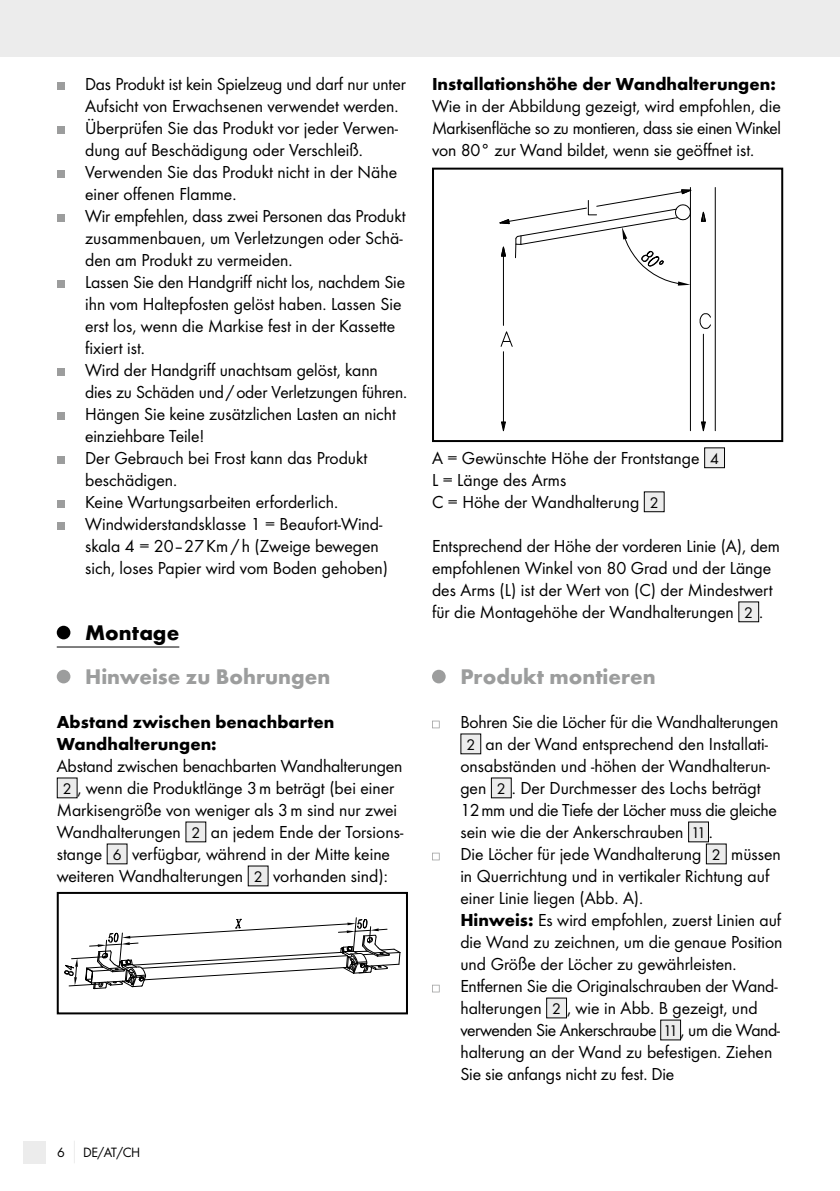
<style>
.page{position:relative;width:840px;height:1191px;background:#fff}
.page>*{position:absolute;margin:0;border:0;box-sizing:border-box;transform-origin:0 0}
.t1{font:700 22px "Futura";color:#9c9d9d}
.t2{font:700 22px "Futura";color:#000}
.t3{font:18px/22px "Futura Boo";color:#000}
.t4{font:700 18px/22px "Futura";color:#000}
.t5{font:18px "Futura Boo";letter-spacing:-.02em;color:#000}
.t6{font:18px "Futura Boo";letter-spacing:-.025em;color:#000}
.t7{font:14px "Futura Boo";color:#000}
.s1{font-size:16px}
.s2{font-family:"Futura";font-weight:700}
</style>
<div class="page">
<div style="left:0;top:0;width:839px;height:57px;background:#ececec"></div>
<div style="left:23px;top:1140px;width:22px;height:23px;background:#ececec"></div>
<svg style="left:74px;top:1141px;width:1px;height:22px"></svg>
<hr style="left:57px;top:646px;width:122px;height:1px;background:#000">
<div style="left:57px;top:82px;width:7px;height:8px;background:#9c9d9d"></div>
<div style="left:57px;top:126px;width:7px;height:8px;background:#9c9d9d"></div>
<div style="left:57px;top:170px;width:7px;height:8px;background:#9c9d9d"></div>
<div style="left:57px;top:214px;width:7px;height:8px;background:#9c9d9d"></div>
<div style="left:57px;top:280px;width:7px;height:8px;background:#9c9d9d"></div>
<div style="left:57px;top:368px;width:7px;height:8px;background:#9c9d9d"></div>
<div style="left:57px;top:412px;width:7px;height:8px;background:#9c9d9d"></div>
<div style="left:57px;top:456px;width:7px;height:8px;background:#9c9d9d"></div>
<div style="left:57px;top:500px;width:7px;height:8px;background:#9c9d9d"></div>
<div style="left:57px;top:522px;width:7px;height:8px;background:#9c9d9d"></div>
<div style="left:57px;top:626px;width:13px;height:13px;background:#000;border-radius:50%"></div>
<div style="left:57px;top:670px;width:13px;height:13px;background:#9c9d9d;border-radius:50%"></div>
<div style="left:57px;top:778px;width:20px;height:20px;background:#ececec"></div>
<div style="left:186px;top:822px;width:20px;height:20px;background:#ececec"></div>
<div style="left:107px;top:844px;width:20px;height:20px;background:#ececec"></div>
<div style="left:248px;top:866px;width:20px;height:20px;background:#ececec"></div>
<svg style="left:64px;top:917px;width:336px;height:72px"></svg>
<div style="left:57px;top:892px;width:351px;height:122px;border:2px solid #000"></div>
<hr style="left:714px;top:187px;width:1px;height:244px;background:#000">
<hr style="left:689px;top:187px;width:1px;height:244px;background:#000">
<hr style="left:503px;top:352px;width:1px;height:79px;background:#000">
<hr style="left:702px;top:334px;width:1px;height:97px;background:#000">
<svg style="left:501px;top:421px;width:5px;height:10px"></svg>
<svg style="left:701px;top:421px;width:4px;height:10px"></svg>
<svg style="left:500px;top:331px;width:12px;height:16px"></svg>
<hr style="left:503px;top:247px;width:1px;height:78px;background:#000">
<svg style="left:699px;top:313px;width:11px;height:16px"></svg>
<svg style="left:701px;top:212px;width:4px;height:10px"></svg>
<svg style="left:499px;top:189px;width:193px;height:97px"></svg>
<div style="left:432px;top:168px;width:350px;height:274px;border:2px solid #000"></div>
<div style="left:704px;top:448px;width:20px;height:20px;background:#ececec"></div>
<div style="left:703px;top:447px;width:21px;height:21px;border:1px solid #000"></div>
<div style="left:644px;top:492px;width:19px;height:20px;background:#ececec"></div>
<div style="left:643px;top:491px;width:21px;height:21px;border:1px solid #000"></div>
<div style="left:738px;top:602px;width:20px;height:20px;background:#ececec"></div>
<div style="left:432px;top:670px;width:13px;height:13px;background:#9c9d9d;border-radius:50%"></div>
<svg style="left:432px;top:720px;width:7px;height:8px"></svg>
<div style="left:460px;top:734px;width:20px;height:20px;background:#ececec"></div>
<div style="left:491px;top:778px;width:20px;height:20px;background:#ececec"></div>
<div style="left:688px;top:822px;width:20px;height:20px;background:#ececec"></div>
<svg style="left:432px;top:852px;width:7px;height:8px"></svg>
<div style="left:706px;top:844px;width:19px;height:20px;background:#ececec"></div>
<svg style="left:432px;top:984px;width:7px;height:8px"></svg>
<div style="left:546px;top:998px;width:20px;height:20px;background:#ececec"></div>
<div style="left:660px;top:1020px;width:20px;height:20px;background:#ececec"></div>
<p class="t3" style="left:85px;top:73px;width:323px">Das Produkt ist kein Spielzeug und darf nur unter Aufsicht von Erwachsenen verwendet werden.<br>Überprüfen Sie das Produkt vor jeder Verwen&shy;dung auf Beschädigung oder Verschleiß.<br>Verwenden Sie das Produkt nicht in der Nähe einer offenen Flamme.<br>Wir empfehlen, dass zwei Personen das Produkt zusammenbauen, um Verletzungen oder Schä&shy;den am Produkt zu vermeiden.<br>Lassen Sie den Handgriff nicht los, nachdem Sie ihn vom Haltepfosten gelöst haben. Lassen Sie erst los, wenn die Markise fest in der Kassette fixiert ist.<br>Wird der Handgriff unachtsam gelöst, kann dies zu Schäden und/oder Verletzungen führen.<br>Hängen Sie keine zusätzlichen Lasten an nicht einziehbare Teile!<br>Der Gebrauch bei Frost kann das Produkt beschädigen.<br>Keine Wartungsarbeiten erforderlich.<br>Windwiderstandsklasse 1 = Beaufort-Wind&shy;skala 4 = 20–27Km/ h (Zweige bewegen sich, loses Papier wird vom Boden gehoben)</p>
<p class="t2" style="left:85px;top:619px;width:96px">Montage</p>
<p class="t1" style="left:85px;top:663px;width:247px">Hinweise zu Bohrungen</p>
<p class="t4" style="left:57px;top:711px;width:279px">Abstand zwischen benachbarten<br>Wandhalterungen:</p>
<p class="t3" style="left:57px;top:755px;width:347px">Abstand zwischen benachbarten Wandhalterungen</p>
<p class="t3" style="left:63px;top:777px;width:333px"><span class="s1">2</span> , wenn die Produktlänge 3m beträgt (bei einer</p>
<p class="t3" style="left:57px;top:799px;width:342px">Markisengröße von weniger als 3m sind nur zwei</p>
<p class="t3" style="left:57px;top:821px;width:348px">Wandhalterungen <span class="s1">2</span> an jedem Ende der Torsions-</p>
<p class="t3" style="left:57px;top:843px;width:334px">stange <span class="s1">6</span> verfügbar, während in der Mitte keine</p>
<p class="t3" style="left:57px;top:865px;width:332px">weiteren Wandhalterungen <span class="s1">2</span> vorhanden sind):</p>
<p class="t7" style="left:57px;top:1144px;width:9px">6</p>
<p class="t7" style="left:83px;top:1144px;width:58px">DE/AT/CH</p>
<p class="t4" style="left:432px;top:73px;width:345px">Installationshöhe der Wandhalterungen:</p>
<p class="t3" style="left:432px;top:95px;width:350px;text-align:justify">Wie in der Abbildung gezeigt, wird empfohlen, die Markisenfläche so zu montieren, dass sie einen Winkel von 80° zur Wand bildet, wenn sie geöffnet ist.</p>
<p class="t3" style="left:432px;top:447px;width:288px">A = Gewünschte Höhe der Frontstange <span class="s1">4<br></span>L = Länge des Arms<br>C = Höhe der Wandhalterung <span class="s1">2</span></p>
<p class="t3" style="left:432px;top:535px;width:349px">Entsprechend der Höhe der vorderen Linie (A), dem empfohlenen Winkel von 80 Grad und der Länge des Arms (L) ist der Wert von (C) der Mindestwert für die Montagehöhe der Wandhalterungen <span class="s1">2</span> .</p>
<p class="t1" style="left:460px;top:663px;width:197px">Produkt montieren</p>
<p class="t3" style="left:460px;top:711px;width:319px">Bohren Sie die Löcher für die Wandhalterungen</p>
<p class="t3" style="left:466px;top:733px;width:303px"><span class="s1">2</span> an der Wand entsprechend den Installati-</p>
<p class="t3" style="left:460px;top:755px;width:311px">onsabständen und -höhen der Wandhalterun-</p>
<p class="t3" style="left:460px;top:777px;width:301px">gen <span class="s1">2</span> . Der Durchmesser des Lochs beträgt</p>
<p class="t5" style="left:460px;top:799px;width:318px">12mm und die Tiefe der Löcher muss die gleiche</p>
<p class="t3" style="left:460px;top:821px;width:254px">sein wie die der Ankerschrauben <span class="s1">11</span> .</p>
<p class="t3" style="left:460px;top:843px;width:322px">Die Löcher für jede Wandhalterung <span class="s1">2</span> müssen</p>
<p class="t3" style="left:460px;top:865px;width:310px">in Querrichtung und in vertikaler Richtung auf</p>
<p class="t3" style="left:460px;top:887px;width:184px">einer Linie liegen (Abb. A).</p>
<p class="t3" style="left:460px;top:909px;width:322px"><span class="s2">Hinweis:</span> Es wird empfohlen, zuerst Linien auf</p>
<p class="t3" style="left:460px;top:931px;width:323px">die Wand zu zeichnen, um die genaue Position</p>
<p class="t3" style="left:460px;top:953px;width:277px">und Größe der Löcher zu gewährleisten.</p>
<p class="t3" style="left:460px;top:975px;width:318px">Entfernen Sie die Originalschrauben der Wand-</p>
<p class="t3" style="left:460px;top:997px;width:299px">halterungen <span class="s1">2</span> , wie in Abb. B gezeigt, und</p>
<p class="t6" style="left:460px;top:1019px;width:321px">verwenden Sie Ankerschraube <span class="s1">11</span> , um die Wand-</p>
<p class="t3" style="left:460px;top:1041px;width:313px">halterung an der Wand zu befestigen. Ziehen</p>
<p class="t3" style="left:460px;top:1063px;width:215px">Sie sie anfangs nicht zu fest. Die</p>
</div>
